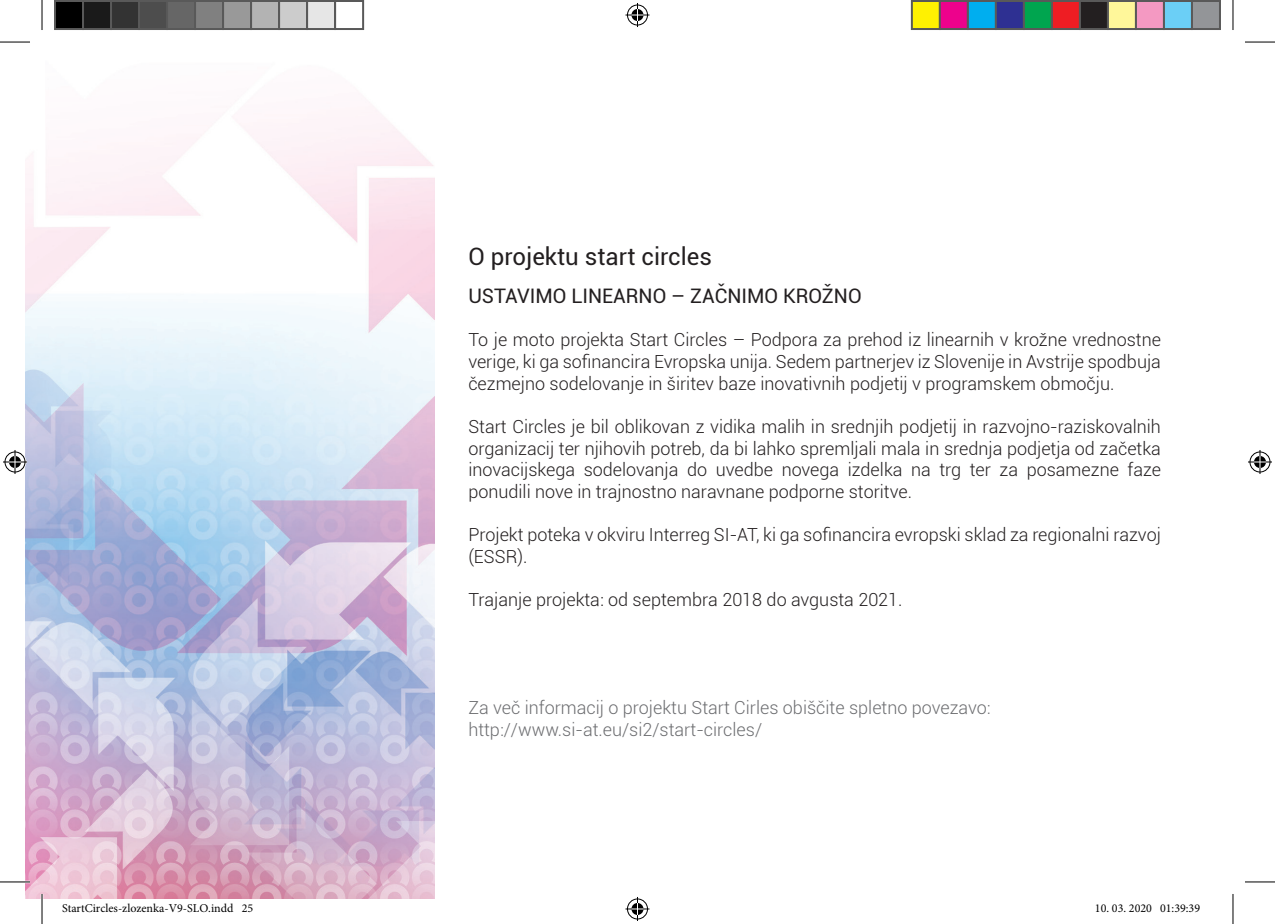
<style>
.page{position:relative;width:1275px;height:924px;background:#fff}
.page>*{position:absolute;margin:0;border:0;box-sizing:border-box;transform-origin:0 0}
.t1{font:24px "Roboto";color:#231f20}
.t2{font:20px "Roboto";color:#231f20}
.t3{font:300 18px/21.6px "Roboto";color:#231f20;text-align:justify}
.t4{font:300 18px "Roboto";color:#6c6d70}
.t5{font:12px "Minion Pro";color:#000}
</style>
<div class="page">
<img style="left:25px;top:25px;width:409px;height:873px">
<hr style="left:0;top:41px;width:30px;height:2px;background:#fff">
<hr style="left:0;top:880px;width:30px;height:2px;background:#fff">
<hr style="left:41px;top:0;width:2px;height:30px;background:#fff">
<hr style="left:41px;top:893px;width:2px;height:30px;background:#fff">
<hr style="left:0;top:42px;width:30px;height:1px;background:#000">
<hr style="left:1245px;top:42px;width:30px;height:1px;background:#000">
<hr style="left:0;top:881px;width:30px;height:1px;background:#000">
<hr style="left:1245px;top:881px;width:30px;height:1px;background:#000">
<hr style="left:42px;top:0;width:1px;height:30px;background:#000">
<hr style="left:42px;top:893px;width:1px;height:30px;background:#000">
<hr style="left:1232px;top:0;width:1px;height:30px;background:#000">
<hr style="left:1232px;top:893px;width:1px;height:30px;background:#000">
<svg style="left:625px;top:3px;width:24px;height:24px"></svg>
<svg style="left:625px;top:897px;width:24px;height:23px"></svg>
<svg style="left:3px;top:450px;width:24px;height:24px"></svg>
<svg style="left:1248px;top:450px;width:24px;height:24px"></svg>
<div style="left:55px;top:1px;width:28px;height:28px;background:#000"></div>
<div style="left:54px;top:0;width:30px;height:30px;border:2px solid #595959"></div>
<div style="left:83px;top:1px;width:28px;height:28px;background:#1a1a1a"></div>
<div style="left:82px;top:0;width:30px;height:30px;border:2px solid #595959"></div>
<div style="left:111px;top:1px;width:28px;height:28px;background:#333"></div>
<div style="left:110px;top:0;width:30px;height:30px;border:2px solid #595959"></div>
<div style="left:139px;top:1px;width:28px;height:28px;background:#4d4d4d"></div>
<div style="left:138px;top:0;width:30px;height:30px;border:2px solid #595959"></div>
<div style="left:167px;top:1px;width:28px;height:28px;background:#666"></div>
<div style="left:166px;top:0;width:30px;height:30px;border:2px solid #595959"></div>
<div style="left:195px;top:1px;width:28px;height:28px;background:#808080"></div>
<div style="left:194px;top:0;width:30px;height:30px;border:2px solid #595959"></div>
<div style="left:223px;top:1px;width:28px;height:28px;background:#999"></div>
<div style="left:222px;top:0;width:30px;height:30px;border:2px solid #595959"></div>
<div style="left:251px;top:1px;width:28px;height:28px;background:#b3b3b3"></div>
<div style="left:250px;top:0;width:30px;height:30px;border:2px solid #595959"></div>
<div style="left:279px;top:1px;width:28px;height:28px;background:#ccc"></div>
<div style="left:278px;top:0;width:30px;height:30px;border:2px solid #595959"></div>
<div style="left:307px;top:1px;width:28px;height:28px;background:#e6e6e6"></div>
<div style="left:306px;top:0;width:30px;height:30px;border:2px solid #595959"></div>
<div style="left:335px;top:1px;width:28px;height:28px;background:#fff"></div>
<div style="left:334px;top:0;width:30px;height:30px;border:2px solid #595959"></div>
<div style="left:912px;top:1px;width:28px;height:28px;background:#fff101"></div>
<div style="left:911px;top:0;width:30px;height:30px;border:2px solid #595959"></div>
<div style="left:940px;top:1px;width:28px;height:28px;background:#ed028c"></div>
<div style="left:939px;top:0;width:30px;height:30px;border:2px solid #595959"></div>
<div style="left:968px;top:1px;width:28px;height:28px;background:#00aeef"></div>
<div style="left:967px;top:0;width:30px;height:30px;border:2px solid #595959"></div>
<div style="left:996px;top:1px;width:28px;height:28px;background:#2e3092"></div>
<div style="left:995px;top:0;width:30px;height:30px;border:2px solid #595959"></div>
<div style="left:1024px;top:1px;width:28px;height:28px;background:#00a54f"></div>
<div style="left:1023px;top:0;width:30px;height:30px;border:2px solid #595959"></div>
<div style="left:1052px;top:1px;width:28px;height:28px;background:#ee1d23"></div>
<div style="left:1051px;top:0;width:30px;height:30px;border:2px solid #595959"></div>
<div style="left:1080px;top:1px;width:28px;height:28px;background:#231f20"></div>
<div style="left:1079px;top:0;width:30px;height:30px;border:2px solid #595959"></div>
<div style="left:1108px;top:1px;width:28px;height:28px;background:#fff79a"></div>
<div style="left:1107px;top:0;width:30px;height:30px;border:2px solid #595959"></div>
<div style="left:1136px;top:1px;width:28px;height:28px;background:#f499c2"></div>
<div style="left:1135px;top:0;width:30px;height:30px;border:2px solid #595959"></div>
<div style="left:1164px;top:1px;width:28px;height:28px;background:#6bcff6"></div>
<div style="left:1163px;top:0;width:30px;height:30px;border:2px solid #595959"></div>
<div style="left:1192px;top:1px;width:28px;height:28px;background:#939598"></div>
<div style="left:1191px;top:0;width:30px;height:30px;border:2px solid #595959"></div>
<div style="left:1146px;top:903px;width:6px;height:9px;border:1px solid #fff;border-radius:50%"></div>
<svg style="left:1146px;top:903px;width:4px;height:9px"></svg>
<div style="left:1160px;top:903px;width:5px;height:9px;border:1px solid #fff;border-radius:50%"></div>
<svg style="left:1161px;top:903px;width:4px;height:9px"></svg>
<p class="t1" style="left:468px;top:239px;width:245px">O projektu start circles</p>
<p class="t2" style="left:468px;top:282px;width:395px">USTAVIMO LINEARNO – ZAČNIMO KROŽNO</p>
<p class="t3" style="left:468px;top:328px;width:694px">To je moto projekta Start Circles – Podpora za prehod iz linearnih v krožne vrednostne verige, ki ga sofinancira Evropska unija. Sedem partnerjev iz Slovenije in Avstrije spodbuja čezmejno sodelovanje in širitev baze inovativnih podjetij v programskem območju.</p>
<p class="t3" style="left:468px;top:415px;width:694px">Start Circles je bil oblikovan z vidika malih in srednjih podjetij in razvojno-raziskovalnih organizacij ter njihovih potreb, da bi lahko spremljali mala in srednja podjetja od začetka inovacijskega sodelovanja do uvedbe novega izdelka na trg ter za posamezne faze ponudili nove in trajnostno naravnane podporne storitve.</p>
<p class="t3" style="left:468px;top:523px;width:694px">Projekt poteka v okviru Interreg SI-AT, ki ga sofinancira evropski sklad za regionalni razvoj (ESSR).</p>
<p class="t3" style="left:468px;top:587px;width:436px">Trajanje projekta: od septembra 2018 do avgusta 2021.</p>
<p class="t4" style="left:468px;top:694px;width:524px">Za več informacij o projektu Start Cirles obiščite spletno povezavo:</p>
<p class="t4" style="left:468px;top:716px;width:295px">http://www.si-at.eu/si2/start-circles/</p>
<p class="t5" style="left:62px;top:899px;width:193px">StartCircles-zlozenka-V9-SLO.indd 25</p>
<p class="t5" style="left:1095px;top:899px;width:107px">10. 03. 2020 01:39:39</p>
</div>
